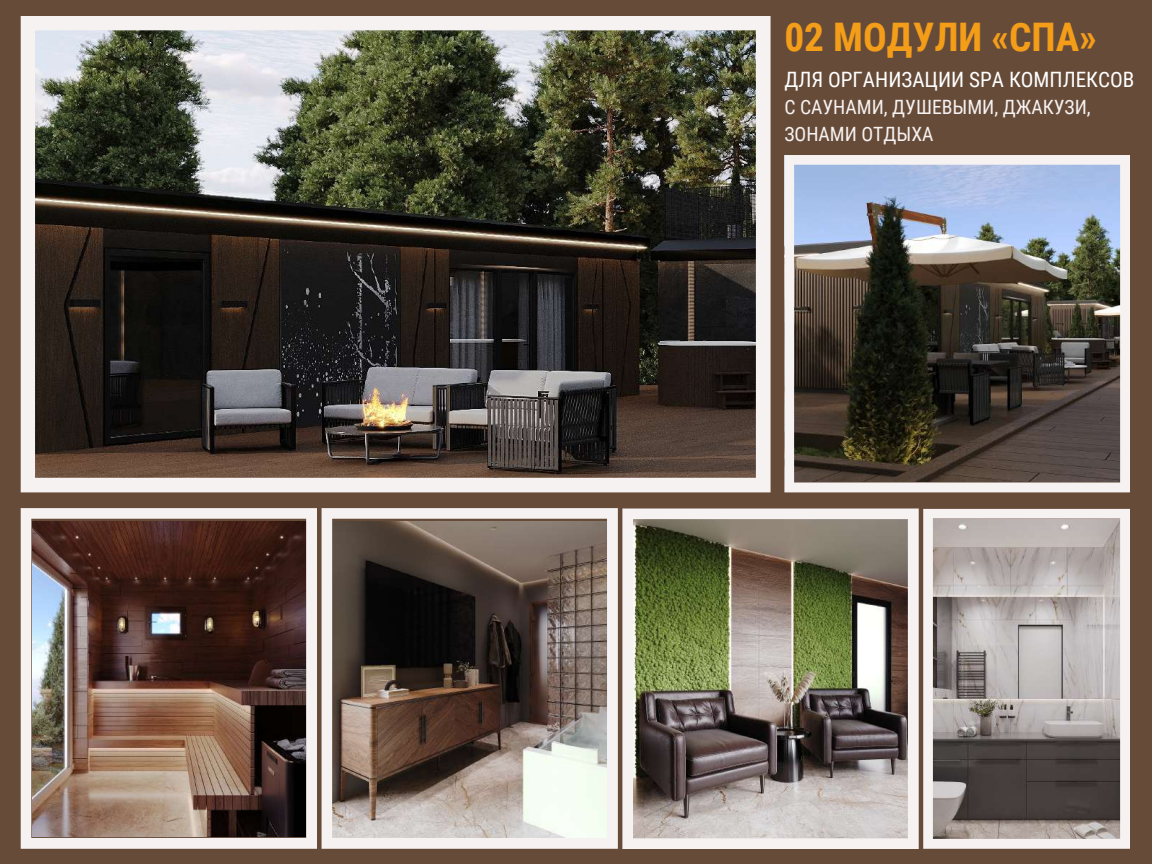
<style>
.page{position:relative;width:1152px;height:864px;background:#674b39}
.page>*{position:absolute;margin:0;border:0;box-sizing:border-box;transform-origin:0 0}
.t1{font:700 39.3px "Roboto Condensed";color:#f39d19}
.t2{font:21.15px "Roboto Condensed";color:#fff}
.t3{font:19.65px/27px "Roboto Condensed";color:#f6f2f1}
</style>
<div class="page">
<img style="left:21px;top:508px;width:296px;height:340px">
<img style="left:21px;top:16px;width:750px;height:476px">
<svg style="left:784px;top:155px;width:346px;height:337px;background:#6a6a6b"></svg>
<svg style="left:322px;top:508px;width:296px;height:340px;background:#80756e"></svg>
<img style="left:622px;top:509px;width:297px;height:340px">
<svg style="left:923px;top:509px;width:207px;height:340px;background:#a49e9b"></svg>
<h1 class="t1" style="left:784px;top:15px;width:314px">02 МОДУЛИ «СПА»</h1>
<p class="t2" style="left:784px;top:68px;width:352px">ДЛЯ ОРГАНИЗАЦИИ SPA КОМПЛЕКСОВ</p>
<p class="t3" style="left:784px;top:94px;width:308px">С САУНАМИ, ДУШЕВЫМИ, ДЖАКУЗИ,<br>ЗОНАМИ ОТДЫХА</p>
</div>
